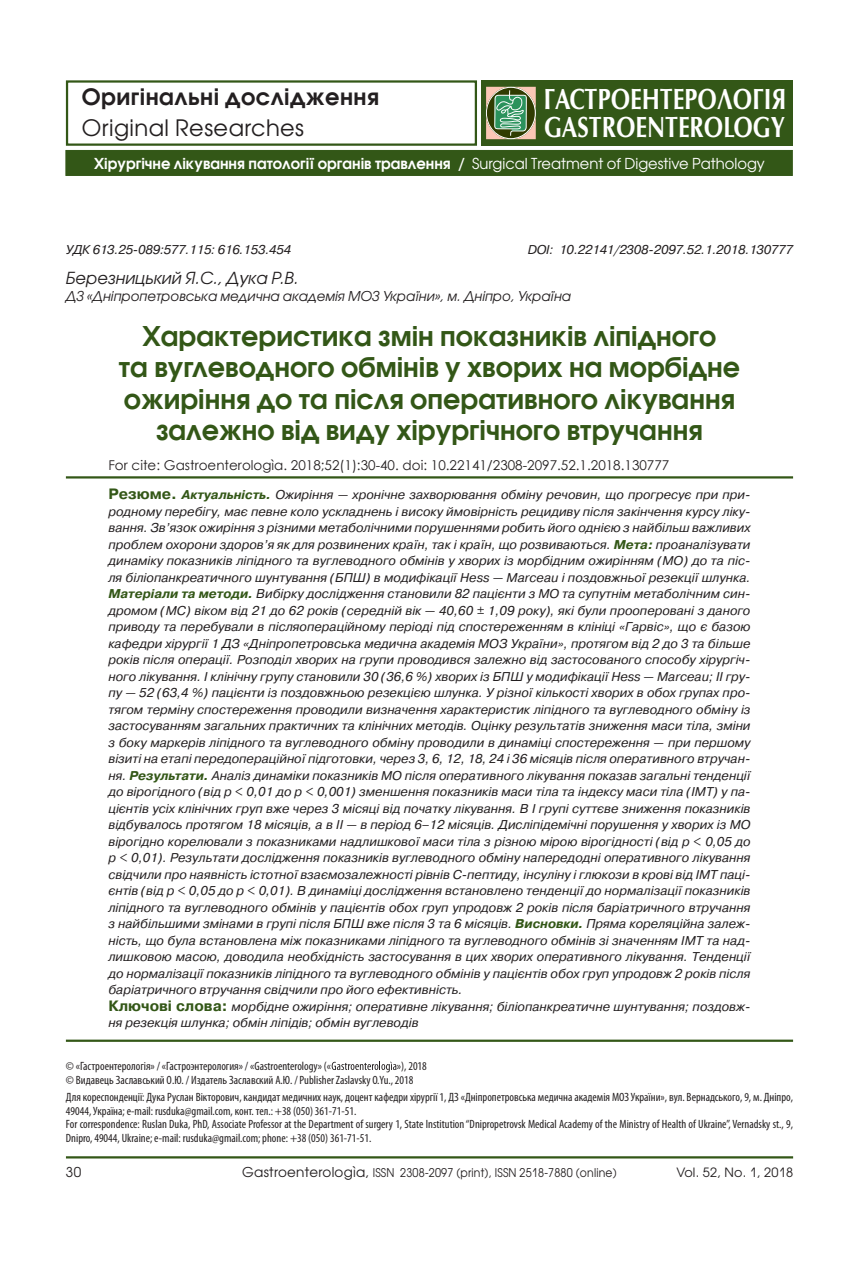
<style>
.page{position:relative;width:859px;height:1263px;background:#fff}
.page>*{position:absolute;margin:0;border:0;box-sizing:border-box;transform-origin:0 0}
.t1{font:700 27.75px/27.5px "Opium New";letter-spacing:-.005em;color:#fff;scale:.8 1}
.t2{font:600 27px/31.5px "Avant Garde Gothic C";color:#335717;text-align:center}
.t3{font:600 22.5px "Avant Garde Gothic C";letter-spacing:.02em;color:#231f20}
.t4{font:22.5px "Avant Garde Gothic C";letter-spacing:.02em;color:#231f20}
.t5{font:italic 16.5px "Avant Garde Gothic C";color:#231f20}
.t6{font:600 15px "Avant Garde Gothic C";color:#fff}
.t7{font:13.5px "Century Gothic";color:#231f20}
.t8{font:italic 13.5px "Avant Garde Gothic C";color:#231f20}
.t9{font:13.5px "Avant Garde Gothic C";color:#231f20}
.t10{font:italic 12.75px/16.5px "Pragmatica C";color:#231f20}
.t11{font:12.75px "Avant Garde Gothic C";letter-spacing:.02em;color:#231f20}
.t12{font:condensed 12px/13.5px "Myriad Pro";color:#231f20}
.t13{font:12px "Avant Garde Gothic C";letter-spacing:.02em;color:#231f20;scale:.9 1}
.s1{font-weight:400}
.s2{font-weight:700;font-style:normal;font-size:15px;color:#335717}
.s3{font-weight:700;color:#335717}
.s4{font-size:13.5px}
.s5{font-family:"Century Gothic";font-size:13.8px}
</style>
<div class="page">
<div style="left:481px;top:80px;width:312px;height:66px;background:#335717"></div>
<svg style="left:486px;top:87px;width:50px;height:52px;background:#809973"></svg>
<div style="left:66px;top:80px;width:411px;height:66px;border:2px solid #335717"></div>
<hr style="left:66px;top:1156px;width:727px;height:2px;background:#335717">
<div style="left:66px;top:150px;width:727px;height:26px;background:#335717"></div>
<hr style="left:66px;top:476px;width:727px;height:2px;background:#335717">
<hr style="left:66px;top:1039px;width:727px;height:3px;background:#335717">
<svg style="left:332px;top:1062px;width:64px;height:10px"></svg>
<h3 class="t3" style="left:82px;top:83px;width:299px">Оригінальні дослідження</h3>
<h3 class="t4" style="left:82px;top:114px;width:224px">Original Researches</h3>
<h1 class="t1" style="left:543px;top:86px;width:304px">ГАСТРОЕНТЕРОЛОГIЯ<br>GASTROENTEROLOGY</h1>
<p class="t6" style="left:94px;top:154px;width:672px">Хірургічне лікування патології органів травлення / <span class="s1">Surgical Тreatment of Digestive Pathology</span></p>
<p class="t10" style="left:66px;top:241px;width:227px">УДК 613.25-089:577.115: 616.153.454</p>
<p class="t10" style="left:528px;top:241px;width:267px">DOI: 10.22141/2308-2097.52.1.2018.130777</p>
<p class="t5" style="left:66px;top:268px;width:234px">Березницький Я.С., Дука Р.В.</p>
<p class="t8" style="left:66px;top:288px;width:507px">ДЗ «Дніпропетровська медична академія МОЗ України», м. Дніпро, Україна</p>
<h2 class="t2" style="left:119px;top:319px;width:622px">Характеристика змін показників ліпідного<br>та вуглеводного обмінів у хворих на морбідне ожиріння до та після оперативного лікування залежно від виду хірургічного втручання</h2>
<p class="t7" style="left:108px;top:456px;width:562px">For cite: Gastroenterologìa. 2018;52(1):30-40. doi: 10.22141/2308-2097.52.1.2018.130777</p>
<p class="t10" style="left:108px;top:487px;width:644px"><span class="s2">Резюме.</span> <span class="s3">Актуальність.</span> Ожиріння — хронічне захворювання обміну речовин, що прогресує при при&shy;родному перебігу, має певне коло ускладнень і високу ймовірність рецидиву після закінчення курсу ліку&shy;вання. Зв’язок ожиріння з різними метаболічними порушеннями робить його однією з найбільш важливих проблем охорони здоров’я як для розвинених країн, так і країн, що розвиваються. <span class="s3">Мета:</span> проаналізувати динаміку показників ліпідного та вуглеводного обмінів у хворих із морбідним ожирінням (МО) до та піс&shy;ля біліопанкреатичного шунтування (БПШ) в модифікації Hess — Marceau і поздовжньої резекції шлунка.<br><span class="s3">Матеріали та методи.</span> Вибірку дослідження становили 82 пацієнти з МО та супутнім метаболічним син&shy;дромом (МС) віком від 21 до 62 років (середній вік — 40,60 ± 1,09 року), які були прооперовані з даного приводу та перебували в післяопераційному періоді під спостереженням в клініці «Гарвіс», що є базою кафедри хірургії 1 ДЗ «Дніпропетровська медична академія МОЗ України», протягом від 2 до 3 та більше років після операції. Розподіл хворих на групи проводився залежно від застосованого способу хірургіч&shy;ного лікування. І клінічну групу становили 30 (36,6 %) хворих із БПШ у модифікації Hess — Marceau; ІІ гру&shy;пу — 52 (63,4 %) пацієнти із поздовжньою резекцією шлунка. У різної кількості хворих в обох групах про&shy;тягом терміну спостереження проводили визначення характеристик ліпідного та вуглеводного обміну із застосуванням загальних практичних та клінічних методів. Оцінку результатів зниження маси тіла, зміни з боку маркерів ліпідного та вуглеводного обміну проводили в динаміці спостереження — при першому візиті на етапі передопераційної підготовки, через 3, 6, 12, 18, 24 і 36 місяців після оперативного втручан&shy;ня. <span class="s3">Результати.</span> Аналіз динаміки показників МО після оперативного лікування показав загальні тенденції до вірогідного (від p &lt; 0,01 до p &lt; 0,001) зменшення показників маси тіла та індексу маси тіла (ІМТ) у па&shy;цієнтів усіх клінічних груп вже через 3 місяці від початку лікування. В І групі суттєве зниження показників відбувалось протягом 18 місяців, а в ІІ — в період 6–12 місяців. Дисліпідемічні порушення у хворих із МО вірогідно корелювали з показниками надлишкової маси тіла з різною мірою вірогідності (від р &lt; 0,05 до р &lt; 0,01). Результати дослідження показників вуглеводного обміну напередодні оперативного лікування свідчили про наявність істотної взаємозалежності рівнів С-пептиду, інсуліну і глюкози в крові від ІМТ паці&shy;єнтів (від р &lt; 0,05 до р &lt; 0,01). В динаміці дослідження встановлено тенденції до нормалізації показників ліпідного та вуглеводного обмінів у пацієнтів обох груп упродовж 2 років після баріатричного втручання з найбільшими змінами в групі після БПШ вже після 3 та 6 місяців. <span class="s3">Висновки.</span> Пряма кореляційна залеж&shy;ність, що була встановлена між показниками ліпідного та вуглеводного обмінів зі значенням ІМТ та над&shy;лишковою масою, доводила необхідність застосування в цих хворих оперативного лікування. Тенденції до нормалізації показників ліпідного та вуглеводного обмінів у пацієнтів обох груп упродовж 2 років після баріатричного втручання свідчили про його ефективність.<br><span class="s2">Ключові слова:</span> морбідне ожиріння; оперативне лікування; біліопанкреатичне шунтування; поздовж&shy;ня резекція шлунка; обмін ліпідів; обмін вуглеводів</p>
<p class="t12" style="left:66px;top:1059px;width:267px">© «Гастроентерологія» / «Гастроэнтерология» / «Gastroenterology» («</p>
<p class="t12" style="left:66px;top:1059px;width:362px;text-indent:331px">»), 2018 © Видавець Заславський О.Ю. / Издатель Заславский А.Ю. / Publisher Zaslavsky O.Yu., 2018</p>
<p class="t12" style="left:66px;top:1090px;width:729px">Для кореспонденції: Дука Руслан Вікторович, кандидат медичних наук, доцент кафедри хірургії 1, ДЗ «Дніпропетровська медична академія МОЗ України», вул. Вернадського, 9, м. Дніпро, 49044, Україна; e-mail: rusduka@gmail.com, конт. тел.: +38 (050) 361-71-51.<br>For correspondence: Ruslan Duka, PhD, Associate Professor at the Department of surgery 1, State Institution “Dnipropetrovsk Medical Academy of the Ministry of Health of Ukraine”, Vernadsky st., 9, Dnipro, 49044, Ukraine; e-mail: rusduka@gmail.com; phone: +38 (050) 361-71-51.</p>
<p class="t9" style="left:66px;top:1164px;width:17px">30</p>
<p class="t13" style="left:242px;top:1166px;width:418px"><span class="s4">Gastroenterolog</span><span class="s5">ì</span><span class="s4">a,</span> ISSN 2308-2097 (print), ISSN 2518-7880 (online)</p>
<p class="t11" style="left:676px;top:1165px;width:118px">Vol. 52, No. 1, 2018</p>
</div>
